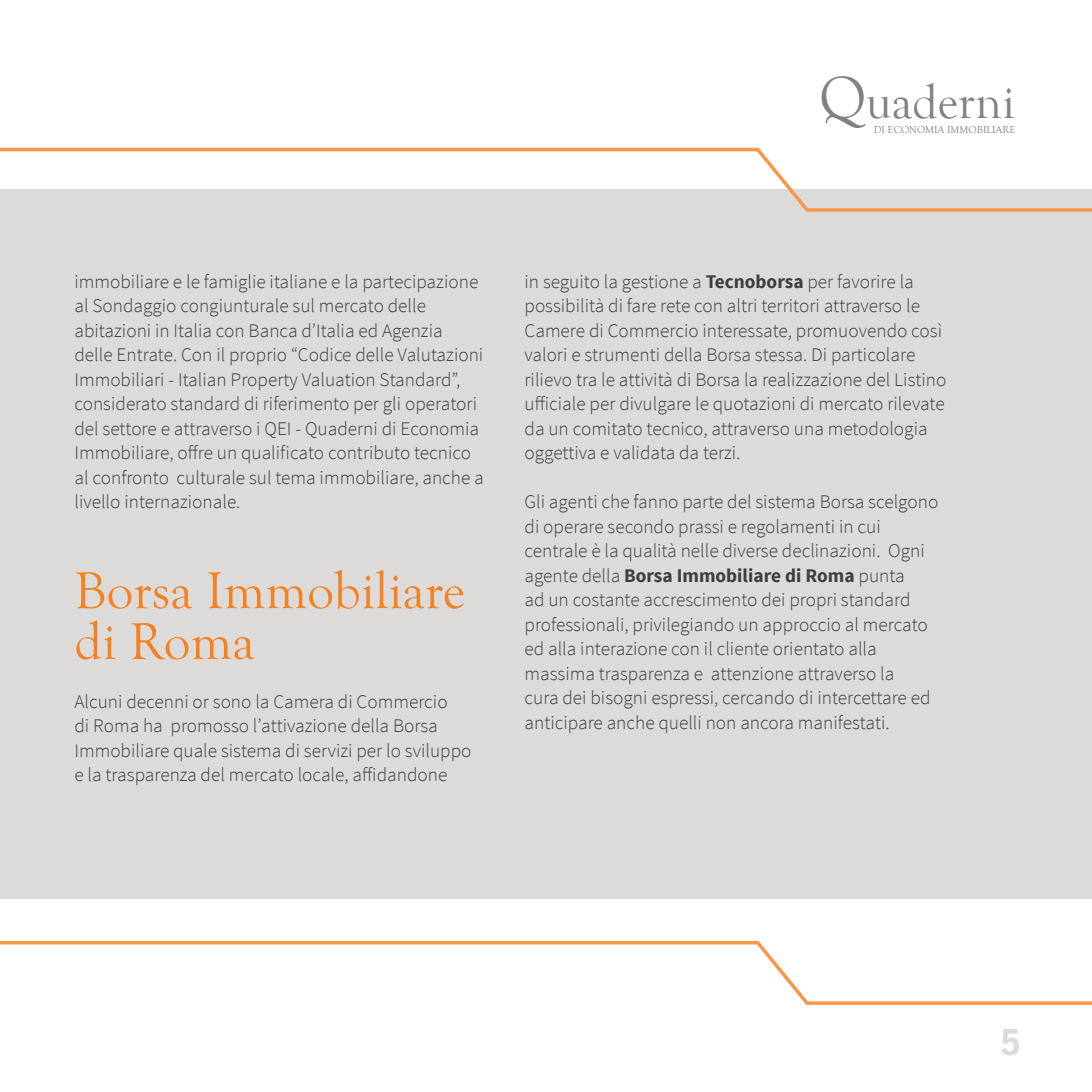
<style>
.page{position:relative;width:1092px;height:1092px;background:#fff}
.page>*{position:absolute;margin:0;border:0;box-sizing:border-box;transform-origin:0 0}
.t1{font:60.9px "Goudy Old Style T";color:#808285}
.t2{font:53.2px/50.8px "Goudy Old Style T";color:#f58220}
.t3{font:48.82px "Goudy Old Style T";color:#808285}
.t4{font:700 condensed 35px "Benton Sans";color:#dddbda}
.t5{font:300 19.25px/24.5px "Source Sans Pro";color:#3e3e3f}
.t6{font:10.5px "Goudy Old Style T";color:#808285}
.s1{font-weight:700}
</style>
<div class="page">
<div style="left:0;top:189px;width:1091px;height:709px;background:#dddbda"></div>
<svg style="left:3px;top:147px;width:1088px;height:65px"></svg>
<svg style="left:0;top:147px;width:3px;height:5px"></svg>
<svg style="left:3px;top:941px;width:1088px;height:64px"></svg>
<svg style="left:0;top:898px;width:3px;height:47px"></svg>
<p class="t1" style="left:819px;top:64px;width:48px">Q</p>
<p class="t3" style="left:866px;top:75px;width:150px">uaderni</p>
<p class="t6" style="left:873px;top:124px;width:143px">DI ECONOMIA IMMOBILIARE</p>
<p class="t5" style="left:74px;top:269px;width:405px">immobiliare e le famiglie italiane e la partecipazione</p>
<p class="t5" style="left:74px;top:293px;width:411px">al Sondaggio congiunturale sul mercato delle abitazioni in Italia con Banca d’Italia ed Agenzia delle Entrate. Con il proprio “Codice delle Valutazioni Immobiliari - Italian Property Valuation Standard”, considerato standard di riferimento per gli operatori del settore e attraverso i QEI - Quaderni di Economia Immobiliare, offre un qualificato contributo tecnico al confronto culturale sul tema immobiliare, anche a livello internazionale.</p>
<p class="t2" style="left:74px;top:566px;width:392px">Borsa Immobiliare di Roma</p>
<p class="t5" style="left:74px;top:689px;width:398px">Alcuni decenni or sono la Camera di Commercio<br>di Roma ha promosso l’attivazione della Borsa Immobiliare quale sistema di servizi per lo sviluppo e la trasparenza del mercato locale, affidandone</p>
<p class="t5" style="left:524px;top:269px;width:423px">in seguito la gestione a <span class="s1">Tecnoborsa</span> per favorire la possibilità di fare rete con altri territori attraverso le Camere di Commercio interessate, promuovendo così valori e strumenti della Borsa stessa. Di particolare rilievo tra le attività di Borsa la realizzazione del Listino ufficiale per divulgare le quotazioni di mercato rilevate da un comitato tecnico, attraverso una metodologia oggettiva e validata da terzi.</p>
<p class="t5" style="left:524px;top:489px;width:415px">Gli agenti che fanno parte del sistema Borsa scelgono di operare secondo prassi e regolamenti in cui centrale è la qualità nelle diverse declinazioni. Ogni agente della <span class="s1">Borsa Immobiliare di Roma</span> punta<br>ad un costante accrescimento dei propri standard professionali, privilegiando un approccio al mercato ed alla interazione con il cliente orientato alla massima trasparenza e attenzione attraverso la<br>cura dei bisogni espressi, cercando di intercettare ed anticipare anche quelli non ancora manifestati.</p>
<h3 class="t4" style="left:1001px;top:1021px;width:20px">5</h3>
</div>
